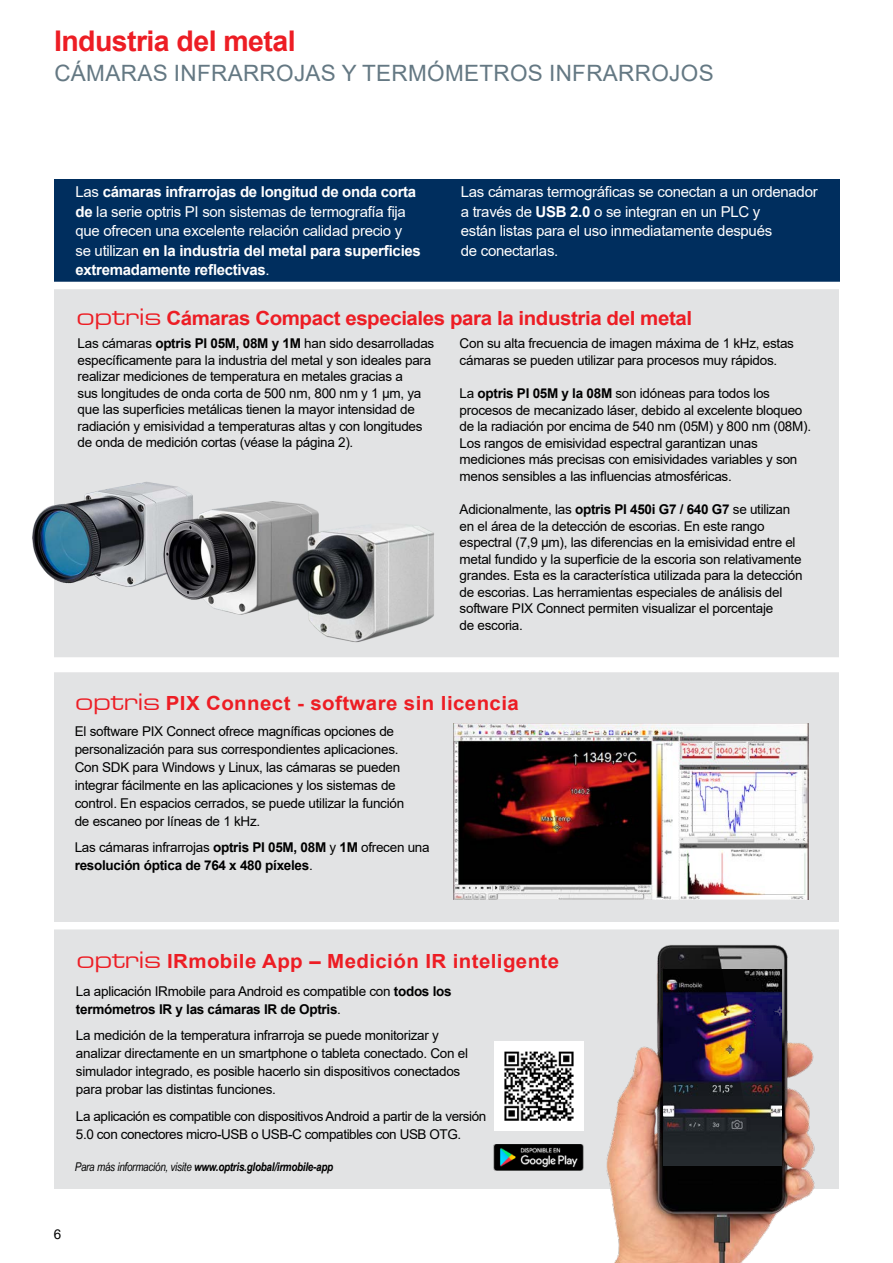
<style>
.page{position:relative;width:893px;height:1263px;background:#fff}
.page>*{position:absolute;margin:0;border:0;box-sizing:border-box;transform-origin:0 0}
.t1{font:700 28.5px "Arial";letter-spacing:-.02em;color:#ed1d24}
.t2{font:22.5px "Arial";letter-spacing:.015em;color:#647883}
.t3{font:700 19.5px "Arial";letter-spacing:.02em;color:#ed1d24;scale:1.05 1}
.t4{font:700 19.5px "Arial";letter-spacing:-.02em;color:#ed1d24;scale:1.05 1}
.t5{font:700 15px/19.5px "Arial";letter-spacing:-.02em;color:#fff}
.t6{font:15px/19.5px "Arial";letter-spacing:-.02em;color:#fff}
.t7{font:13.5px/16.5px "Arial";letter-spacing:-.02em;color:#000}
.t8{font:700 13.5px/18px "Arial";letter-spacing:-.02em;color:#000}
.t9{font:italic 700 12px "Arial Narrow";letter-spacing:-.02em;color:#000}
.s1{font-weight:400}
.s2{font-weight:700}
.s3{font-family:"Eurostile Ex Two Normal";font-weight:400;font-size:22.5px}
</style>
<div class="page">
<div style="left:54px;top:179px;width:785px;height:106px;background:#002e5e"></div>
<div style="left:54px;top:285px;width:785px;height:903px;background:#e2e3e4"></div>
<img style="left:32px;top:482px;width:402px;height:161px">
<img style="left:454px;top:724px;width:355px;height:175px">
<div style="left:30px;top:922px;width:813px;height:7px;background:#fff"></div>
<div style="left:44px;top:282px;width:849px;height:7px;background:#fff"></div>
<div style="left:9px;top:657px;width:863px;height:15px;background:#fff"></div>
<img style="left:588px;top:945px;width:232px;height:318px">
<img style="left:664px;top:969px;width:118px;height:197px">
<img style="left:722px;top:969px;width:60px;height:136px">
<img style="left:494px;top:1144px;width:90px;height:27px">
<img style="left:494px;top:1041px;width:90px;height:90px">
<h1 class="t1" style="left:54px;top:20px;width:243px">Industria del metal</h1>
<h2 class="t2" style="left:54px;top:57px;width:661px">CÁMARAS INFRARROJAS Y TERMÓMETROS INFRARROJOS</h2>
<p class="t5" style="left:76px;top:183px;width:347px"><span class="s1">Las</span> cámaras infrarrojas de longitud de onda corta de <span class="s1">la serie optris PI son sistemas de termografía fija que ofrecen una excelente relación calidad precio y se utilizan</span> en la industria del metal para superficies extremadamente reflectivas<span class="s1">.</span></p>
<p class="t6" style="left:461px;top:182px;width:358px">Las cámaras termográficas se conectan a un ordenador a través de <span class="s2">USB 2.0</span> o se integran en un PLC y<br>están listas para el uso inmediatamente después<br>de conectarlas.</p>
<h3 class="t4" style="left:77px;top:305px;width:588px"><span class="s3">optris</span> Cámaras Compact especiales para la industria del metal</h3>
<p class="t7" style="left:78px;top:335px;width:358px">Las cámaras <span class="s2">optris PI 05M, 08M y 1M</span> han sido desarrolladas específicamente para la industria del metal y son ideales para realizar mediciones de temperatura en metales gracias a<br>sus longitudes de onda corta de 500 nm, 800 nm y 1 µm, ya que las superficies metálicas tienen la mayor intensidad de radiación y emisividad a temperaturas altas y con longitudes de onda de medición cortas (véase la página 2).</p>
<p class="t7" style="left:460px;top:335px;width:336px">Con su alta frecuencia de imagen máxima de 1 kHz, estas cámaras se pueden utilizar para procesos muy rápidos.</p>
<p class="t7" style="left:460px;top:385px;width:353px">La <span class="s2">optris PI 05M y la 08M</span> son idóneas para todos los procesos de mecanizado láser, debido al excelente bloqueo de la radiación por encima de 540 nm (05M) y 800 nm (08M).<br>Los rangos de emisividad espectral garantizan unas mediciones más precisas con emisividades variables y son menos sensibles a las influencias atmosféricas.</p>
<p class="t7" style="left:460px;top:501px;width:344px">Adicionalmente, las <span class="s2">optris PI 450i G7 / 640 G7</span> se utilizan en el área de la detección de escorias. En este rango espectral (7,9 µm), las diferencias en la emisividad entre el metal fundido y la superficie de la escoria son relativamente grandes. Esta es la característica utilizada para la detección de escorias. Las herramientas especiales de análisis del software PIX Connect permiten visualizar el porcentaje<br>de escoria.</p>
<h3 class="t3" style="left:75px;top:689px;width:424px"><span class="s3">optris</span> PIX Connect - software sin licencia</h3>
<p class="t7" style="left:75px;top:722px;width:331px;line-height:18px">El software PIX Connect ofrece magníficas opciones de personalización para sus correspondientes aplicaciones.<br>Con SDK para Windows y Linux, las cámaras se pueden integrar fácilmente en las aplicaciones y los sistemas de control. En espacios cerrados, se puede utilizar la función de escaneo por líneas de 1 kHz.</p>
<p class="t8" style="left:75px;top:839px;width:356px"><span class="s1">Las cámaras infrarrojas</span> optris PI 05M, 08M <span class="s1">y</span> 1M <span class="s1">ofrecen una </span>resolución óptica de 764 x 480 píxeles<span class="s1">.</span></p>
<h3 class="t3" style="left:76px;top:948px;width:461px"><span class="s3">optris</span> IRmobile App – Medición IR inteligente</h3>
<p class="t7" style="left:76px;top:982px;width:377px;line-height:18px">La aplicación IRmobile para Android es compatible con <span class="s2">todos los termómetros IR y las cámaras IR de Optris</span>.</p>
<p class="t7" style="left:76px;top:1026px;width:394px;line-height:18px">La medición de la temperatura infrarroja se puede monitorizar y analizar directamente en un smartphone o tableta conectado. Con el simulador integrado, es posible hacerlo sin dispositivos conectados para probar las distintas funciones.</p>
<p class="t7" style="left:76px;top:1107px;width:412px;line-height:18px">La aplicación es compatible con dispositivos Android a partir de la versión<br>5.0 con conectores micro-USB o USB-C compatibles con USB OTG.</p>
<p class="t9" style="left:75px;top:1157px;width:260px"><span class="s1">Para más información, visite</span> www.optris.global/irmobile-app</p>
<p class="t7" style="left:54px;top:1226px;width:9px">6</p>
</div>
